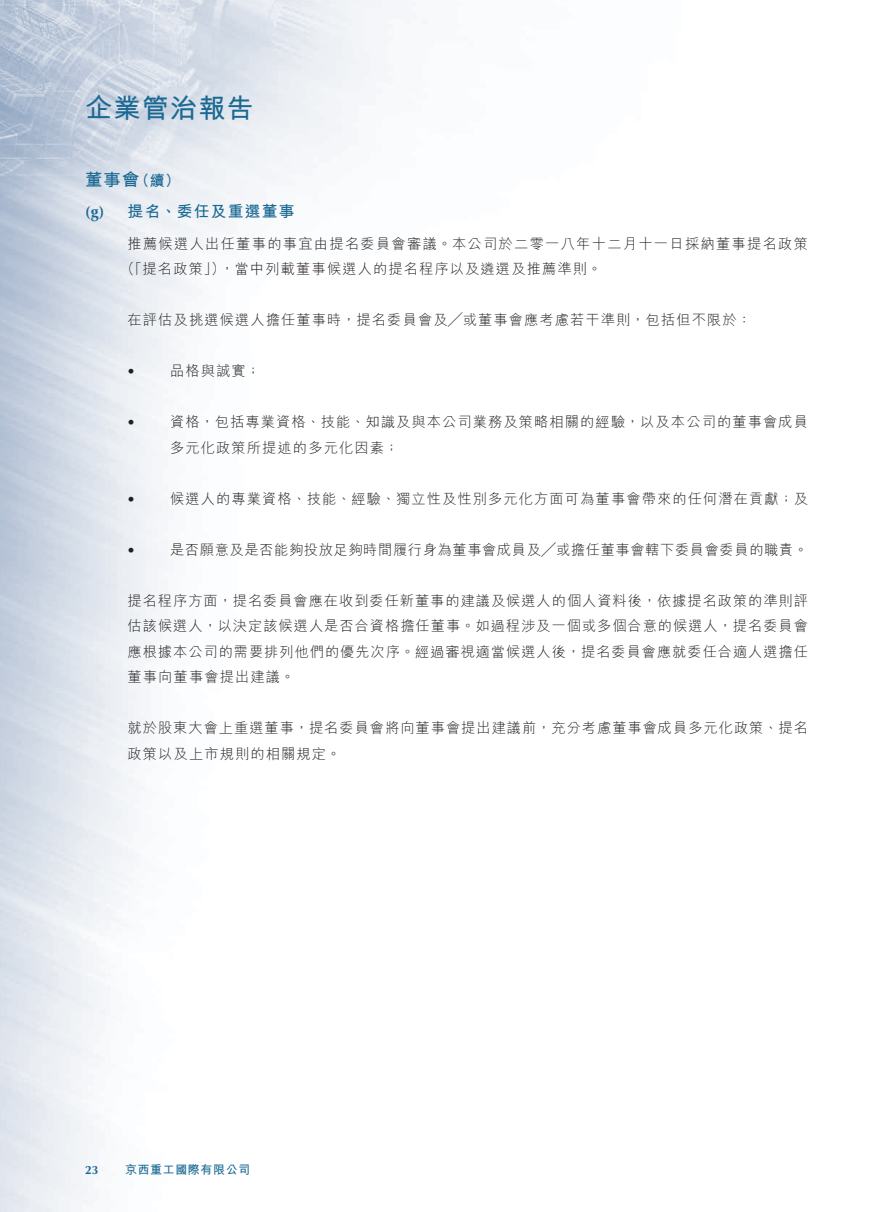
<style>
.page{position:relative;width:893px;height:1212px;background:#fff}
.page>*{position:absolute;margin:0;border:0;box-sizing:border-box;transform-origin:0 0}
.t1{font:700 27px "M Hei HK";letter-spacing:.05em;color:#1a6993}
._01_H1{font:700 17.25px "M Hei HK";color:#1a6993}
._02_H2{font:700 15.75px "M Hei HK";letter-spacing:.08em;color:#1a6993}
._02_H2-2{font:700 15.75px "Optima LT Std";color:#1a6993}
._01_H1-2{font:700 15px "M Hei HK";color:#1a6993}
._00_txt{font:300 14.25px/25.5px "M Hei HK";letter-spacing:.075em;color:#231f20}
._00_txt-2{font:300 14.25px "M Hei HK";letter-spacing:.045em;color:#231f20}
._00_txt-3{font:14.25px "Optima LT Std";color:#231f20}
.t2{font:700 12px "M Hei HK";letter-spacing:.05em;color:#1a6993}
.t3{font:700 12px "Optima LT Std";color:#1a6993}
</style>
<div class="page">
<img style="left:0;top:0;width:428px;height:1212px">
<h1 class="t1" style="left:85px;top:88px;width:170px">企業管治報告</h1>
<p class="_01_H1" style="left:85px;top:167px;width:56px">董事會</p>
<p class="_02_H2" style="left:128px;top:200px;width:168px">提名、委任及重選董事</p>
<p class="_01_H1-2" style="left:134px;top:169px;width:47px">（續(</p>
<p class="_02_H2-2" style="left:85px;top:203px;width:21px">g( )</p>
<p class="_00_txt" style="left:220px;top:230px;width:589px;text-indent:-93px">推薦候選人出任董事的事宜由提名委員會審議。本公司於二零一八年十二月十一日採納董事提名政策，當中列載董事候選人的提名程序以及遴選及推薦準則。</p>
<p class="_00_txt" style="left:120px;top:256px;width:106px">（「提名政策」）</p>
<p class="_00_txt" style="left:128px;top:307px;width:625px">在評估及挑選候選人擔任董事時，提名委員會及╱或董事會應考慮若干準則，包括但不限於：</p>
<p class="_00_txt" style="left:170px;top:358px;width:92px">品格與誠實;</p>
<p class="_00_txt-3" style="left:127px;top:363px;width:10px">•</p>
<p class="_00_txt-3" style="left:127px;top:414px;width:10px">•</p>
<p class="_00_txt-3" style="left:127px;top:491px;width:10px">•</p>
<p class="_00_txt-3" style="left:127px;top:542px;width:10px">•</p>
<p class="_00_txt" style="left:170px;top:409px;width:639px">資格，包括專業資格、技能、知識及與本公司業務及策略相關的經驗，以及本公司的董事會成員</p>
<p class="_00_txt" style="left:170px;top:434px;width:230px">多元化政策所提述的多元化因素;</p>
<p class="_00_txt" style="left:170px;top:485px;width:639px">候選人的專業資格、技能、經驗、獨立性及性別多元化方面可為董事會帶來的任何潛在貢獻；及</p>
<p class="_00_txt-2" style="left:170px;top:540px;width:639px">是否願意及是否能夠投放足夠時間履行身為董事會成員及╱或擔任董事會轄下委員會委員的職責。</p>
<p class="_00_txt" style="left:128px;top:587px;width:682px;text-align:justify">提名程序方面，提名委員會應在收到委任新董事的建議及候選人的個人資料後，依據提名政策的準則評估該候選人，以決定該候選人是否合資格擔任董事。如過程涉及一個或多個合意的候選人，提名委員會應根據本公司的需要排列他們的優先次序。經過審視適當候選人後，提名委員會應就委任合適人選擔任董事向董事會提出建議。</p>
<p class="_00_txt" style="left:128px;top:715px;width:682px">就於股東大會上重選董事，提名委員會將向董事會提出建議前，充分考慮董事會成員多元化政策、提名政策以及上市規則的相關規定。</p>
<p class="t3" style="left:85px;top:1163px;width:15px">23</p>
<p class="t2" style="left:125px;top:1161px;width:127px">京西重工國際有限公司</p>
</div>
